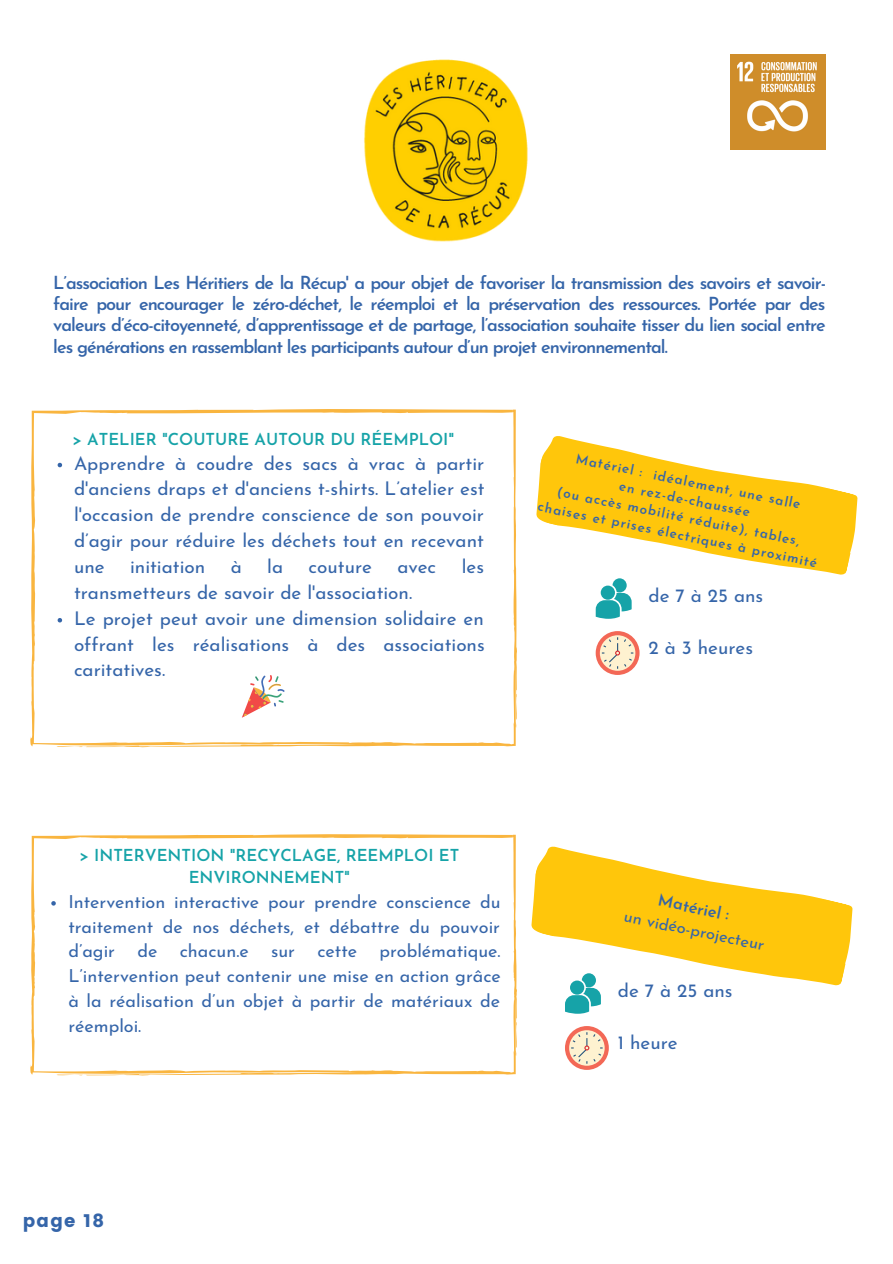
<style>
.page{position:relative;width:893px;height:1264px;background:#fff}
.page>*{position:absolute;margin:0;border:0;box-sizing:border-box;transform-origin:0 0}
.t1{font:18.9px/25.8px "Josefin Sans";color:#3565a9;text-align:justify}
.t2{font:600 18px/21.3px "Josefin Sans";letter-spacing:-.055em;color:#3565a9;text-align:justify}
.t3{font:18px/24.8px "Josefin Sans";color:#3565a9;text-align:justify}
.t4{font:18px "Poppins";letter-spacing:.07em;color:#3565a9}
.t5{font:600 16.5px/22.5px "Josefin Sans";color:#16a3a8;text-align:center}
.t6{font:16.5px "Josefin Sans";color:#3565a9}
.t7{font:600 16.5px "Josefin Sans";color:#3565a9}
.t8{font:600 13.5px "Josefin Sans";color:#3565a9}
</style>
<div class="page">
<img style="left:364px;top:59px;width:164px;height:183px">
<img style="left:730px;top:55px;width:95px;height:94px">
<svg style="left:30px;top:409px;width:487px;height:338px"></svg>
<svg style="left:58px;top:463px;width:4px;height:4px"></svg>
<svg style="left:58px;top:618px;width:4px;height:4px"></svg>
<svg style="left:595px;top:631px;width:44px;height:44px"></svg>
<svg style="left:599px;top:635px;width:36px;height:35px"></svg>
<svg style="left:601px;top:637px;width:32px;height:31px"></svg>
<svg style="left:531px;top:846px;width:322px;height:140px;fill:#ffc60b"></svg>
<svg style="left:242px;top:675px;width:42px;height:42px"></svg>
<svg style="left:595px;top:597px;width:36px;height:22px"></svg>
<div style="left:565px;top:1026px;width:43px;height:43px;background:#f36856;border-radius:50%"></div>
<svg style="left:569px;top:1030px;width:35px;height:35px"></svg>
<svg style="left:571px;top:1032px;width:31px;height:31px"></svg>
<svg style="left:565px;top:973px;width:36px;height:40px"></svg>
<svg style="left:30px;top:834px;width:487px;height:241px"></svg>
<svg style="left:536px;top:436px;width:322px;height:161px;fill:#ffc60b"></svg>
<p class="t2" style="left:53px;top:273px;width:774px">L’association Les Héritiers de la Récup' a pour objet de favoriser la transmission des savoirs et savoir&shy;faire pour encourager le zéro-déchet, le réemploi et la préservation des ressources. Portée par des valeurs d’éco-citoyenneté, d’apprentissage et de partage, l’association souhaite tisser du lien social entre les générations en rassemblant les participants autour d’un projet environnemental.</p>
<p class="t5" style="left:72px;top:429px;width:383px">&gt; ATELIER "COUTURE AUTOUR DU RÉEMPLOI"</p>
<p class="t1" style="left:74px;top:452px;width:412px">Apprendre à coudre des sacs à vrac à partir d'anciens draps et d'anciens t-shirts. L’atelier est l'occasion de prendre conscience de son pouvoir d’agir pour réduire les déchets tout en recevant une</p>
<p class="t1" style="left:130px;top:555px;width:77px">initiation</p>
<p class="t1" style="left:231px;top:555px;width:13px">à</p>
<p class="t1" style="left:267px;top:555px;width:17px">la</p>
<p class="t1" style="left:308px;top:555px;width:65px">couture</p>
<p class="t1" style="left:397px;top:555px;width:40px">avec</p>
<p class="t1" style="left:461px;top:555px;width:24px">les</p>
<p class="t1" style="left:74px;top:581px;width:340px">transmetteurs de savoir de l'association.</p>
<p class="t1" style="left:74px;top:607px;width:412px">Le projet peut avoir une dimension solidaire en offrant les réalisations à des associations caritatives.</p>
<p class="t8" style="left:577px;top:452px;width:231px;rotate:12deg">Matériel : idéalement, une salle</p>
<p class="t8" style="left:620px;top:480px;width:135px;rotate:12deg">en rez-de-chaussée</p>
<p class="t8" style="left:559px;top:485px;width:249px;rotate:12deg">(ou accès mobilité réduite), tables,</p>
<p class="t8" style="left:539px;top:499px;width:286px;rotate:12deg">chaises et prises électriques à proximité</p>
<p class="t1" style="left:648px;top:584px;width:116px">de 7 à 25 ans</p>
<p class="t1" style="left:648px;top:636px;width:106px">2 à 3 heures</p>
<p class="t5" style="left:79px;top:845px;width:381px">&gt; INTERVENTION "RECYCLAGE, REEMPLOI ET<br>ENVIRONNEMENT"</p>
<p class="t3" style="left:68px;top:891px;width:434px">Intervention interactive pour prendre conscience du traitement de nos déchets, et débattre du pouvoir d’agir de chacun.e sur cette problématique.<br>L’intervention peut contenir une mise en action grâce à la réalisation d’un objet à partir de matériaux de réemploi.</p>
<p class="t4" style="left:23px;top:1210px;width:83px">page 18</p>
<p class="t7" style="left:659px;top:893px;width:74px;rotate:12deg">Matériel :</p>
<p class="t6" style="left:625px;top:908px;width:144px;rotate:12deg">un vidéo-projecteur</p>
<p class="t1" style="left:618px;top:979px;width:116px">de 7 à 25 ans</p>
<p class="t1" style="left:618px;top:1031px;width:61px">1 heure</p>
</div>
